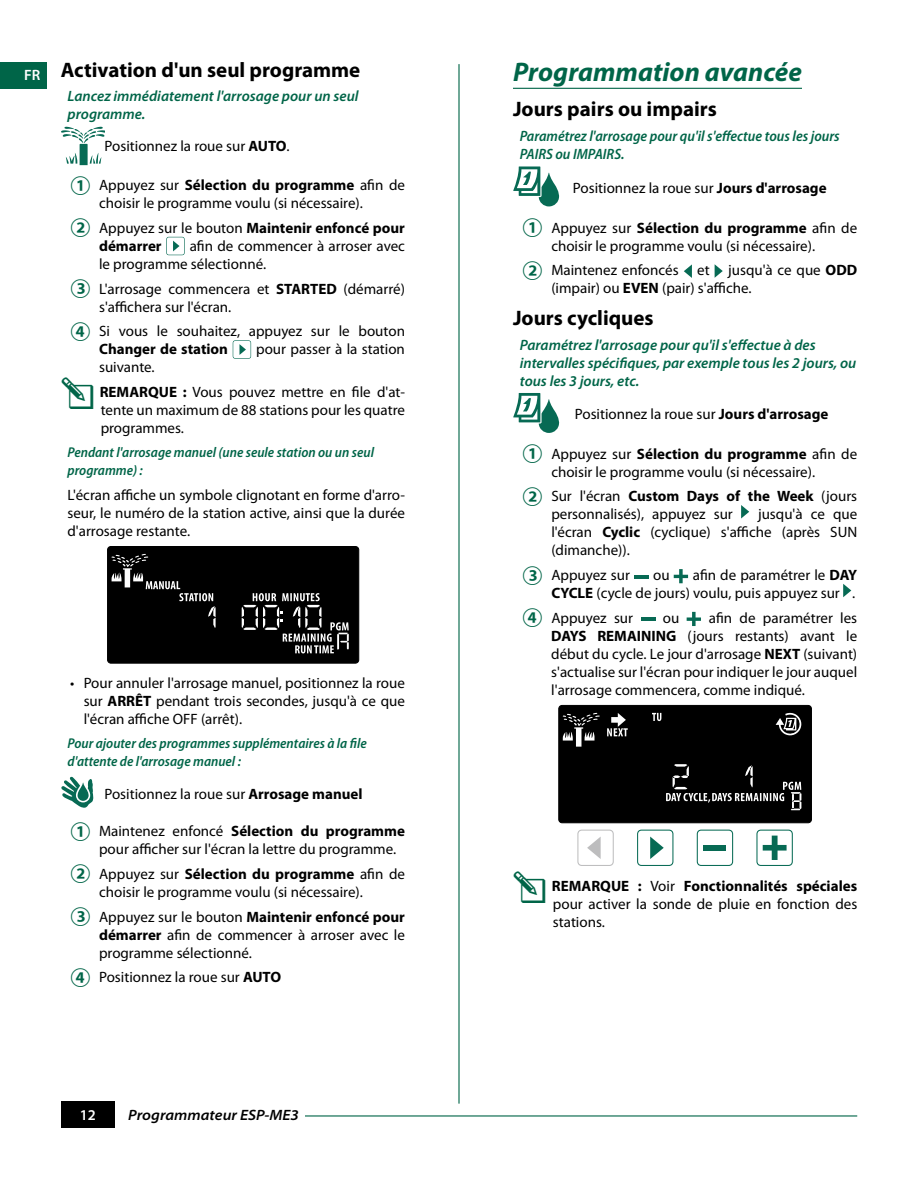
<style>
.page{position:relative;width:918px;height:1188px;background:#fff}
.page>*{position:absolute;margin:0;border:0;box-sizing:border-box;transform-origin:0 0}
.t1{font:italic 700 27px "Myriad Pro";color:#006548}
.t2{font:700 21px "Myriad Pro";color:#000}
.t3{font:15px/18px "Myriad Pro";color:#000}
.t4{font:italic 600 15px/18px "Myriad Pro";color:#006548}
.t5{font:italic 600 semi-condensed 15px/18px "Myriad Pro";color:#006548}
.t6{font:700 15px/18px "Myriad Pro";color:#000}
.t7{font:italic 600 semi-expanded 15px "Myriad Pro";color:#000}
.t8{font:600 15px "Myriad Pro";color:#fff}
.t9{font:italic 600 semi-condensed 14.25px/18px "Myriad Pro";color:#006548}
.s1{font-weight:700}
.s2{font-weight:400}
</style>
<div class="page">
<hr style="left:458px;top:64px;width:2px;height:1040px;background:#006548">
<hr style="left:216px;top:1115px;width:641px;height:2px;background:#006548">
<div style="left:128px;top:1109px;width:177px;height:14px;background:#fff"></div>
<div style="left:61px;top:1101px;width:54px;height:26px;background:#000"></div>
<div style="left:0;top:62px;width:47px;height:27px;background:#006548"></div>
<svg style="left:61px;top:127px;width:44px;height:38px"></svg>
<svg style="left:166px;top:237px;width:19px;height:18px"></svg>
<svg style="left:233px;top:340px;width:18px;height:19px"></svg>
<svg style="left:107px;top:546px;width:252px;height:117px;background:#101010"></svg>
<svg style="left:61px;top:776px;width:33px;height:32px"></svg>
<hr style="left:513px;top:88px;width:289px;height:1px;background:#006548">
<svg style="left:513px;top:166px;width:46px;height:40px"></svg>
<svg style="left:684px;top:264px;width:8px;height:14px"></svg>
<svg style="left:715px;top:264px;width:8px;height:14px"></svg>
<svg style="left:513px;top:393px;width:46px;height:40px"></svg>
<svg style="left:741px;top:505px;width:8px;height:14px"></svg>
<hr style="left:634px;top:575px;width:15px;height:3px;background:#076a54">
<svg style="left:674px;top:569px;width:14px;height:14px"></svg>
<svg style="left:843px;top:584px;width:8px;height:13px"></svg>
<hr style="left:641px;top:617px;width:14px;height:4px;background:#076a54">
<svg style="left:687px;top:612px;width:14px;height:14px"></svg>
<svg style="left:756px;top:830px;width:37px;height:36px"></svg>
<svg style="left:697px;top:830px;width:36px;height:36px"></svg>
<div style="left:704px;top:845px;width:22px;height:6px;background:#076a54"></div>
<svg style="left:577px;top:830px;width:37px;height:36px"></svg>
<svg style="left:637px;top:830px;width:36px;height:36px"></svg>
<svg style="left:558px;top:705px;width:254px;height:118px;background:#0d0d0d"></svg>
<h2 class="t2" style="left:24px;top:58px;width:338px"><sub>FR</sub> Activation d'un seul programme</h2>
<p class="t4" style="left:68px;top:88px;width:293px">Lancez immédiatement l'arrosage pour un seul programme.</p>
<p class="t3" style="left:105px;top:138px;width:187px">Positionnez la roue sur <span class="s1">AUTO</span>.</p>
<p class="t3" style="left:99px;top:176px;width:307px">Appuyez sur <span class="s1">Sélection du programme</span> afin de choisir le programme voulu (si nécessaire).</p>
<p class="t6" style="left:99px;top:219px;width:307px"><span class="s2">Appuyez sur le bouton</span> Maintenir enfoncé pour démarrer</p>
<p class="t3" style="left:99px;top:237px;width:307px;text-indent:91px">afin de commencer à arroser avec le programme sélectionné.</p>
<p class="t3" style="left:99px;top:280px;width:307px">L'arrosage commencera et <span class="s1">STARTED</span> (démarré) s'affichera sur l'écran.</p>
<p class="t3" style="left:99px;top:323px;width:307px">Si vous le souhaitez, appuyez sur le bouton</p>
<p class="t6" style="left:99px;top:341px;width:130px">Changer de station</p>
<p class="t3" style="left:256px;top:341px;width:150px">pour passer à la station</p>
<p class="t3" style="left:99px;top:355px;width:307px;line-height:24.8px">suivante.<br><span class="s1">REMARQUE :</span> Vous pouvez mettre en file d'at-</p>
<p class="t3" style="left:101px;top:401px;width:306px">tente un maximum de 88 stations pour les quatre programmes.</p>
<p class="t9" style="left:68px;top:444px;width:308px">Pendant l'arrosage manuel (une seule station ou un seul programme) :</p>
<p class="t3" style="left:68px;top:486px;width:339px;text-align:justify">L'écran affiche un symbole clignotant en forme d'arro&shy;seur, le numéro de la station active, ainsi que la durée d'arrosage restante.</p>
<p class="t3" style="left:84px;top:675px;width:323px;text-align:justify;text-indent:-13px">• Pour annuler l'arrosage manuel, positionnez la roue sur <span class="s1">ARRÊT</span> pendant trois secondes, jusqu'à ce que l'écran affiche OFF (arrêt).</p>
<p class="t9" style="left:68px;top:735px;width:301px">Pour ajouter des programmes supplémentaires à la file d'attente de l'arrosage manuel :</p>
<p class="t3" style="left:104px;top:786px;width:260px">Positionnez la roue sur <span class="s1">Arrosage manuel</span></p>
<p class="t3" style="left:99px;top:822px;width:307px">Maintenez enfoncé <span class="s1">Sélection du programme </span>pour afficher sur l'écran la lettre du programme.</p>
<p class="t3" style="left:99px;top:865px;width:307px">Appuyez sur <span class="s1">Sélection du programme</span> afin de choisir le programme voulu (si nécessaire).</p>
<p class="t3" style="left:99px;top:908px;width:307px;text-align:justify">Appuyez sur le bouton <span class="s1">Maintenir enfoncé pour démarrer</span> afin de commencer à arroser avec le programme sélectionné.</p>
<p class="t3" style="left:99px;top:969px;width:184px">Positionnez la roue sur <span class="s1">AUTO</span></p>
<p class="t8" style="left:80px;top:1107px;width:18px">12</p>
<p class="t7" style="left:128px;top:1107px;width:172px">Programmateur ESP-ME3</p>
<h1 class="t1" style="left:513px;top:57px;width:291px">Programmation avancée</h1>
<h2 class="t2" style="left:513px;top:97px;width:205px">Jours pairs ou impairs</h2>
<p class="t5" style="left:520px;top:127px;width:322px">Paramétrez l'arrosage pour qu'il s'effectue tous les jours<br>PAIRS ou IMPAIRS.</p>
<p class="t3" style="left:573px;top:179px;width:255px">Positionnez la roue sur <span class="s1">Jours d'arrosage</span></p>
<p class="t3" style="left:551px;top:219px;width:307px">Appuyez sur <span class="s1">Sélection du programme</span> afin de choisir le programme voulu (si nécessaire).</p>
<p class="t3" style="left:551px;top:262px;width:307px">Maintenez enfoncés et jusqu'à ce que <span class="s1">ODD </span>(impair) ou <span class="s1">EVEN</span> (pair) s'affiche.</p>
<h2 class="t2" style="left:513px;top:307px;width:142px">Jours cycliques</h2>
<p class="t4" style="left:520px;top:336px;width:338px">Paramétrez l'arrosage pour qu'il s'effectue à des intervalles spécifiques, par exemple tous les 2 jours, ou tous les 3 jours, etc.</p>
<p class="t3" style="left:575px;top:405px;width:255px">Positionnez la roue sur <span class="s1">Jours d'arrosage</span></p>
<p class="t3" style="left:551px;top:445px;width:307px">Appuyez sur <span class="s1">Sélection du programme</span> afin de choisir le programme voulu (si nécessaire).</p>
<p class="t3" style="left:551px;top:488px;width:307px">Sur l'écran <span class="s1">Custom Days of the Week</span> (jours personnalisés), appuyez sur</p>
<p class="t3" style="left:551px;top:506px;width:307px;text-align:justify;text-indent:207px">jusqu'à ce que l'écran <span class="s1">Cyclic</span> (cyclique) s'affiche (après SUN (dimanche)).</p>
<p class="t3" style="left:551px;top:566px;width:80px">Appuyez sur</p>
<p class="t3" style="left:653px;top:566px;width:18px">ou</p>
<p class="t3" style="left:551px;top:566px;width:307px;text-align:right">afin de paramétrer le <span class="s1">DAY<br>CYCLE</span> (cycle de jours) voulu, puis appuyez sur .</p>
<p class="t3" style="left:551px;top:609px;width:83px">Appuyez sur</p>
<p class="t3" style="left:663px;top:609px;width:18px">ou</p>
<p class="t3" style="left:551px;top:609px;width:307px;text-align:justify;text-indent:158px">afin de paramétrer les <span class="s1">DAYS REMAINING</span> (jours restants) avant le début du cycle. Le jour d'arrosage <span class="s1">NEXT</span> (suivant) s'actualise sur l'écran pour indiquer le jour auquel l'arrosage commencera, comme indiqué.</p>
<p class="t3" style="left:552px;top:878px;width:307px;text-align:justify"><span class="s1">REMARQUE :</span> Voir <span class="s1">Fonctionnalités spéciales </span>pour activer la sonde de pluie en fonction des stations.</p>
</div>
